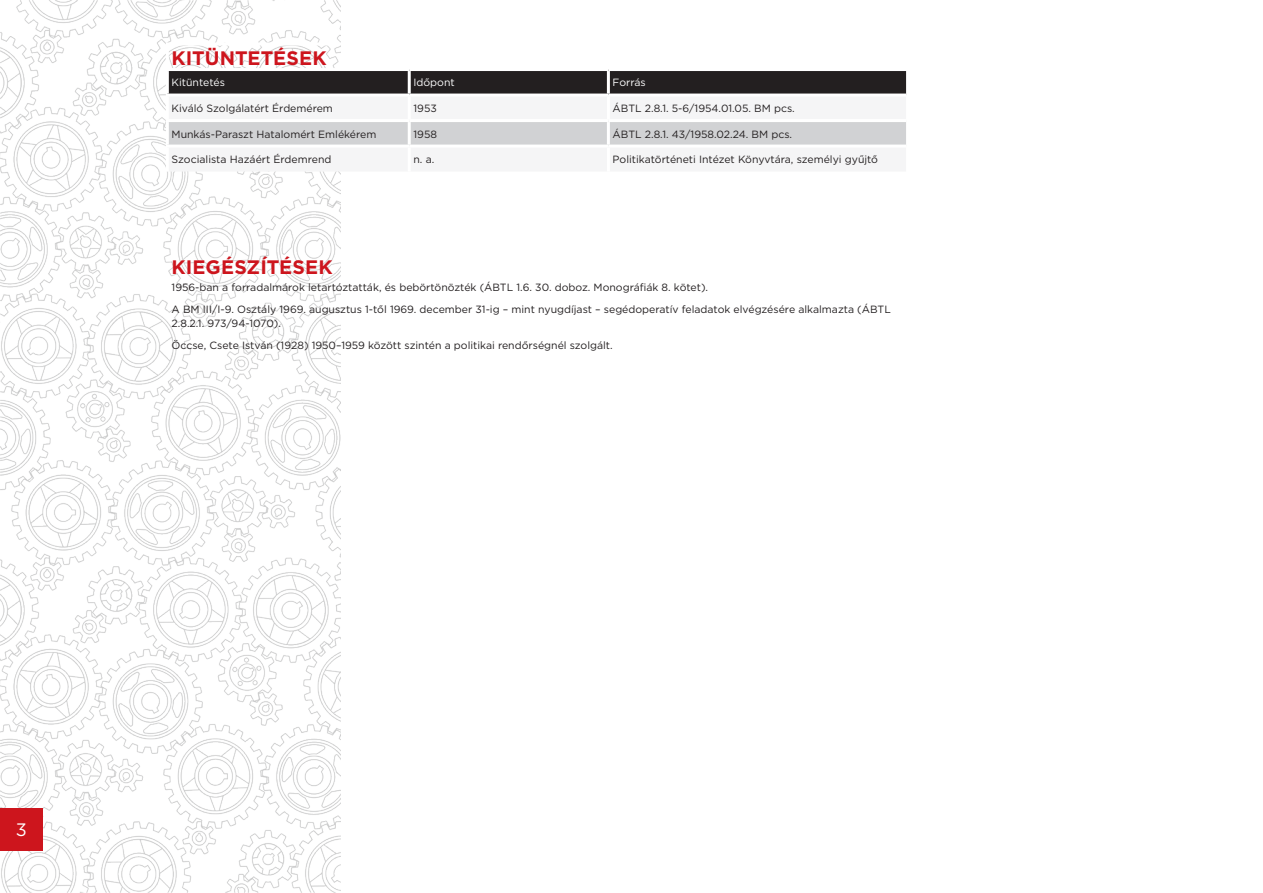
<style>
.page{position:relative;width:1263px;height:893px;background:#fff}
.page>*{position:absolute;margin:0;border:0;box-sizing:border-box;transform-origin:0 0}
.t1{font:700 19.5px "Gotham";letter-spacing:.005em;color:#cd151d}
.t2{font:18px "Gotham";color:#fff}
.t3{font:10.5px/22px "Gotham";color:#231f20}
.t4{font:10.5px "Gotham";color:#fff}
</style>
<div class="page">
<img style="left:0;top:0;width:340px;height:893px">
<div style="left:0;top:808px;width:43px;height:42px;background:#cd151d"></div>
<div style="left:169px;top:71px;width:737px;height:23px;background:#231f20"></div>
<div style="left:169px;top:97px;width:171px;height:75px;background:#f5f5f6"></div>
<div style="left:169px;top:122px;width:737px;height:23px;background:#d1d2d4"></div>
<hr style="left:166px;top:43px;width:243px;height:3px;background:#fff">
<hr style="left:166px;top:46px;width:3px;height:22px;background:#fff">
<hr style="left:166px;top:97px;width:3px;height:22px;background:#fff">
<hr style="left:166px;top:119px;width:243px;height:3px;background:#fff">
<hr style="left:166px;top:122px;width:3px;height:23px;background:#fff">
<hr style="left:408px;top:122px;width:3px;height:23px;background:#fff">
<hr style="left:607px;top:122px;width:3px;height:23px;background:#fff">
<hr style="left:166px;top:145px;width:243px;height:3px;background:#fff">
<hr style="left:166px;top:148px;width:3px;height:24px;background:#fff">
<hr style="left:166px;top:68px;width:243px;height:3px;background:#fff">
<hr style="left:166px;top:71px;width:3px;height:23px;background:#fff">
<hr style="left:166px;top:94px;width:243px;height:3px;background:#fff">
<hr style="left:408px;top:71px;width:3px;height:23px;background:#fff">
<hr style="left:607px;top:71px;width:3px;height:23px;background:#fff">
<h1 class="t1" style="left:172px;top:45px;width:157px">KITÜNTETÉSEK</h1>
<p class="t4" style="left:172px;top:76px;width:55px">Kitüntetés</p>
<p class="t4" style="left:413px;top:76px;width:43px">Időpont</p>
<p class="t4" style="left:613px;top:76px;width:35px">Forrás</p>
<p class="t3" style="left:172px;top:97px;width:163px">Kiváló Szolgálatért Érdemérem</p>
<p class="t3" style="left:413px;top:97px;width:25px">1953</p>
<p class="t3" style="left:613px;top:97px;width:184px">ÁBTL 2.8.1. 5-6/1954.01.05. BM pcs.</p>
<p class="t3" style="left:172px;top:123px;width:206px">Munkás-Paraszt Hatalomért Emlékérem</p>
<p class="t3" style="left:413px;top:123px;width:25px">1958</p>
<p class="t3" style="left:613px;top:123px;width:181px">ÁBTL 2.8.1. 43/1958.02.24. BM pcs.</p>
<p class="t3" style="left:172px;top:148px;width:161px">Szocialista Hazáért Érdemrend</p>
<p class="t3" style="left:413px;top:148px;width:22px">n. a.</p>
<p class="t3" style="left:613px;top:148px;width:267px">Politikatörténeti Intézet Könyvtára, személyi gyűjtő</p>
<h1 class="t1" style="left:172px;top:255px;width:163px">KIEGÉSZÍTÉSEK</h1>
<p class="t3" style="left:172px;top:276px;width:721px">1956-ban a forradalmárok letartóztatták, és bebörtönözték (ÁBTL 1.6. 30. doboz. Monográfiák 8. kötet).<br>A BM III/I-9. Osztály 1969. augusztus 1-től 1969. december 31-ig – mint nyugdíjast – segédoperatív feladatok elvégzésére alkalmazta (ÁBTL</p>
<p class="t3" style="left:172px;top:312px;width:443px">2.8.2.1. 973/94-1070).<br>Öccse, Csete István (1928) 1950–1959 között szintén a politikai rendőrségnél szolgált.</p>
<h2 class="t2" style="left:16px;top:818px;width:13px">3</h2>
</div>
